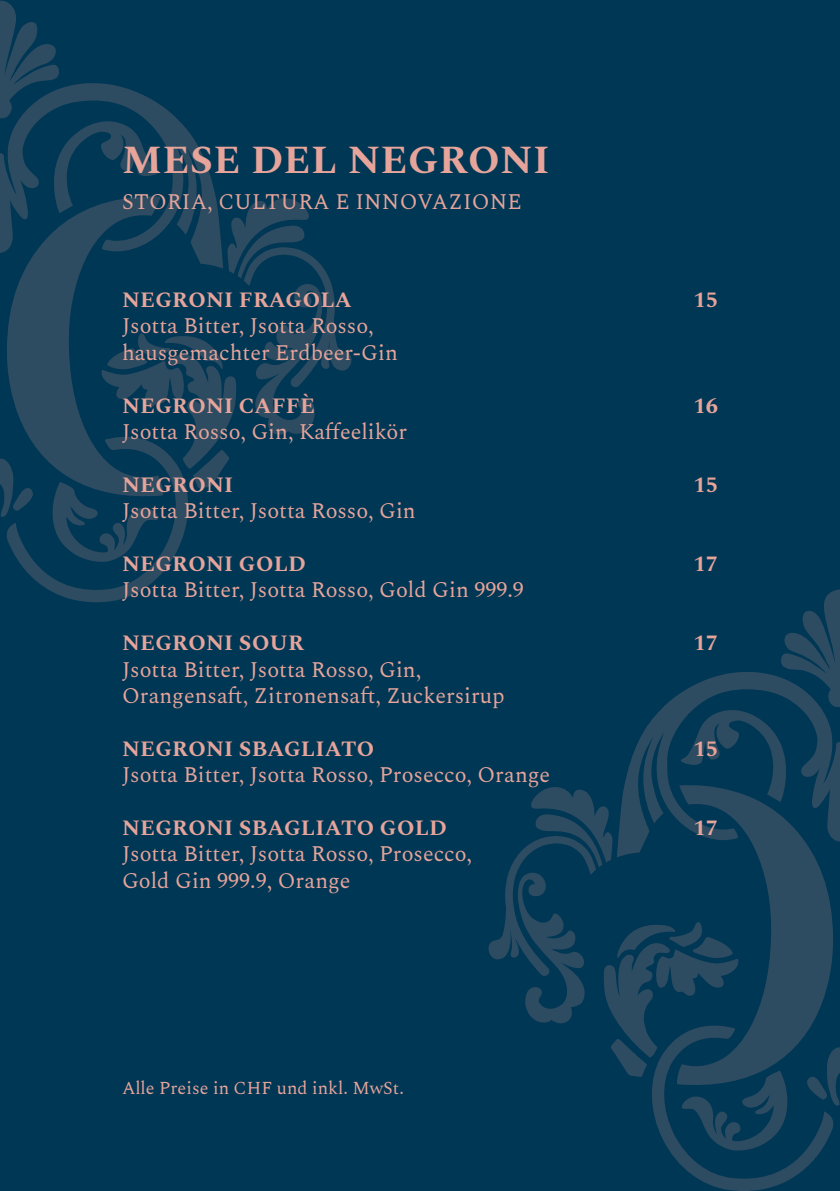
<style>
.page{position:relative;width:840px;height:1191px;background:#fff}
.page>*{position:absolute;margin:0;border:0;box-sizing:border-box;transform-origin:0 0}
.t1{font:700 40px "Spectral";letter-spacing:.01em;color:#e7a49a}
.t2{font:22px "Spectral";color:#e7a49a}
.t3{font:700 22px "Spectral";letter-spacing:.005em;color:#e7a49a}
.t4{font:18px "Spectral";color:#e7a49a}
</style>
<div class="page">
<div style="left:0;top:0;width:839px;height:1190px;background:#003755"></div>
<svg style="left:0;top:1px;width:351px;height:601px"></svg>
<svg style="left:488px;top:589px;width:351px;height:602px"></svg>
<p class="t1" style="left:122px;top:130px;width:429px">MESE DEL NEGRONI</p>
<p class="t2" style="left:122px;top:186px;width:401px">STORIA, CULTURA E INNOVAZIONE</p>
<p class="t3" style="left:122px;top:284px;width:231px">NEGRONI FRAGOLA</p>
<p class="t3" style="left:693px;top:284px;width:26px">15</p>
<p class="t2" style="left:122px;top:310px;width:253px">Jsotta Bitter, Jsotta Rosso,</p>
<p class="t2" style="left:122px;top:336px;width:277px">hausgemachter Erdbeer-Gin</p>
<p class="t3" style="left:122px;top:389px;width:194px">NEGRONI CAFFÈ</p>
<p class="t3" style="left:693px;top:389px;width:26px">16</p>
<p class="t2" style="left:122px;top:416px;width:286px">Jsotta Rosso, Gin, Kaffeelikör</p>
<p class="t3" style="left:122px;top:468px;width:112px">NEGRONI</p>
<p class="t3" style="left:693px;top:468px;width:26px">15</p>
<p class="t2" style="left:122px;top:495px;width:295px">Jsotta Bitter, Jsotta Rosso, Gin</p>
<p class="t3" style="left:122px;top:548px;width:185px">NEGRONI GOLD</p>
<p class="t3" style="left:693px;top:548px;width:26px">17</p>
<p class="t2" style="left:122px;top:574px;width:403px">Jsotta Bitter, Jsotta Rosso, Gold Gin 999.9</p>
<p class="t3" style="left:122px;top:627px;width:183px">NEGRONI SOUR</p>
<p class="t3" style="left:693px;top:627px;width:26px">17</p>
<p class="t2" style="left:122px;top:653px;width:300px">Jsotta Bitter, Jsotta Rosso, Gin,</p>
<p class="t2" style="left:122px;top:680px;width:384px">Orangensaft, Zitronensaft, Zuckersirup</p>
<p class="t3" style="left:122px;top:732px;width:253px">NEGRONI SBAGLIATO</p>
<p class="t3" style="left:693px;top:732px;width:26px">15</p>
<p class="t2" style="left:122px;top:759px;width:429px">Jsotta Bitter, Jsotta Rosso, Prosecco, Orange</p>
<p class="t3" style="left:122px;top:812px;width:326px">NEGRONI SBAGLIATO GOLD</p>
<p class="t3" style="left:693px;top:812px;width:26px">17</p>
<p class="t2" style="left:122px;top:838px;width:351px">Jsotta Bitter, Jsotta Rosso, Prosecco,</p>
<p class="t2" style="left:122px;top:864px;width:230px">Gold Gin 999.9, Orange</p>
<p class="t4" style="left:122px;top:1075px;width:283px">Alle Preise in CHF und inkl. MwSt.</p>
</div>
